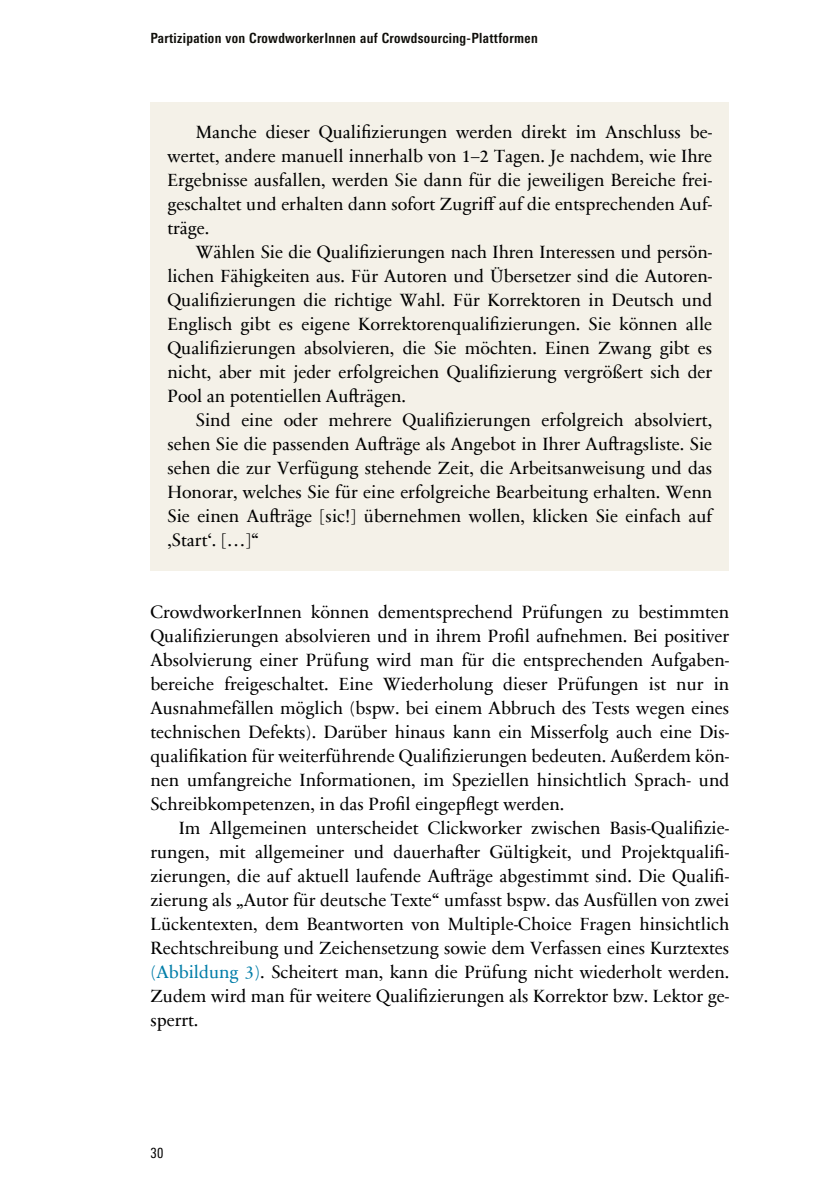
<style>
.page{position:relative;width:840px;height:1191px;background:#fff}
.page>*{position:absolute;margin:0;border:0;box-sizing:border-box;transform-origin:0 0}
.t1{font:18px/24px "Sabon Next Com";color:#000;text-align:justify}
.t2{font:700 condensed 14px "Univers Next Pro";letter-spacing:.025em;color:#0f0e09}
.t3{font:condensed 14px "Univers Next Pro";color:#000}
.s1{color:#007da8}
</style>
<div class="page">
<div style="left:150px;top:102px;width:579px;height:468px;background:#f4f1e8"></div>
<p class="t2" style="left:150px;top:30px;width:388px">Partizipation von CrowdworkerInnen auf Crowdsourcing-Plattformen</p>
<p class="t1" style="left:167px;top:119px;width:546px;text-indent:28px">Manche dieser Qualifizierungen werden direkt im Anschluss be&shy;wertet, andere manuell innerhalb von 1–2 Tagen. Je nachdem, wie Ihre Ergebnisse ausfallen, werden Sie dann für die jeweiligen Bereiche frei&shy;geschaltet und erhalten dann sofort Zugriff auf die entsprechenden Auf&shy;träge.</p>
<p class="t1" style="left:167px;top:239px;width:546px;text-indent:28px">Wählen Sie die Qualifizierungen nach Ihren Interessen und persön&shy;lichen Fähigkeiten aus. Für Autoren und Übersetzer sind die Autoren-Qualifizierungen die richtige Wahl. Für Korrektoren in Deutsch und Englisch gibt es eigene Korrektorenqualifizierungen. Sie können alle Qualifizierungen absolvieren, die Sie möchten. Einen Zwang gibt es nicht, aber mit jeder erfolgreichen Qualifizierung vergrößert sich der Pool an potentiellen Aufträgen.</p>
<p class="t1" style="left:167px;top:407px;width:546px;text-indent:28px">Sind eine oder mehrere Qualifizierungen erfolgreich absolviert, sehen Sie die passenden Aufträge als Angebot in Ihrer Auftragsliste. Sie sehen die zur Verfügung stehende Zeit, die Arbeitsanweisung und das Honorar, welches Sie für eine erfolgreiche Bearbeitung erhalten. Wenn Sie einen Aufträge [sic!] übernehmen wollen, klicken Sie einfach auf ‚Start‘. […]“</p>
<p class="t1" style="left:150px;top:599px;width:580px">CrowdworkerInnen können dementsprechend Prüfungen zu bestimmten Qualifizierungen absolvieren und in ihrem Profil aufnehmen. Bei positiver Absolvierung einer Prüfung wird man für die entsprechenden Aufgaben&shy;bereiche freigeschaltet. Eine Wiederholung dieser Prüfungen ist nur in Ausnahmefällen möglich (bspw. bei einem Abbruch des Tests wegen eines technischen Defekts). Darüber hinaus kann ein Misserfolg auch eine Dis&shy;qualifikation für weiterführende Qualifizierungen bedeuten. Außerdem kön&shy;nen umfangreiche Informationen, im Speziellen hinsichtlich Sprach- und Schreibkompetenzen, in das Profil eingepflegt werden.</p>
<p class="t1" style="left:150px;top:815px;width:580px;text-indent:28px">Im Allgemeinen unterscheidet Clickworker zwischen Basis-Qualifizie&shy;rungen, mit allgemeiner und dauerhafter Gültigkeit, und Projektqualifi&shy;zierungen, die auf aktuell laufende Aufträge abgestimmt sind. Die Qualifi&shy;zierung als „Autor für deutsche Texte“ umfasst bspw. das Ausfüllen von zwei Lückentexten, dem Beantworten von Multiple-Choice Fragen hinsichtlich Rechtschreibung und Zeichensetzung sowie dem Verfassen eines Kurztextes <span class="s1">(Abbildung 3)</span>. Scheitert man, kann die Prüfung nicht wiederholt werden.<br>Zudem wird man für weitere Qualifizierungen als Korrektor bzw. Lektor ge&shy;sperrt.</p>
<p class="t3" style="left:150px;top:1145px;width:15px">30</p>
</div>
